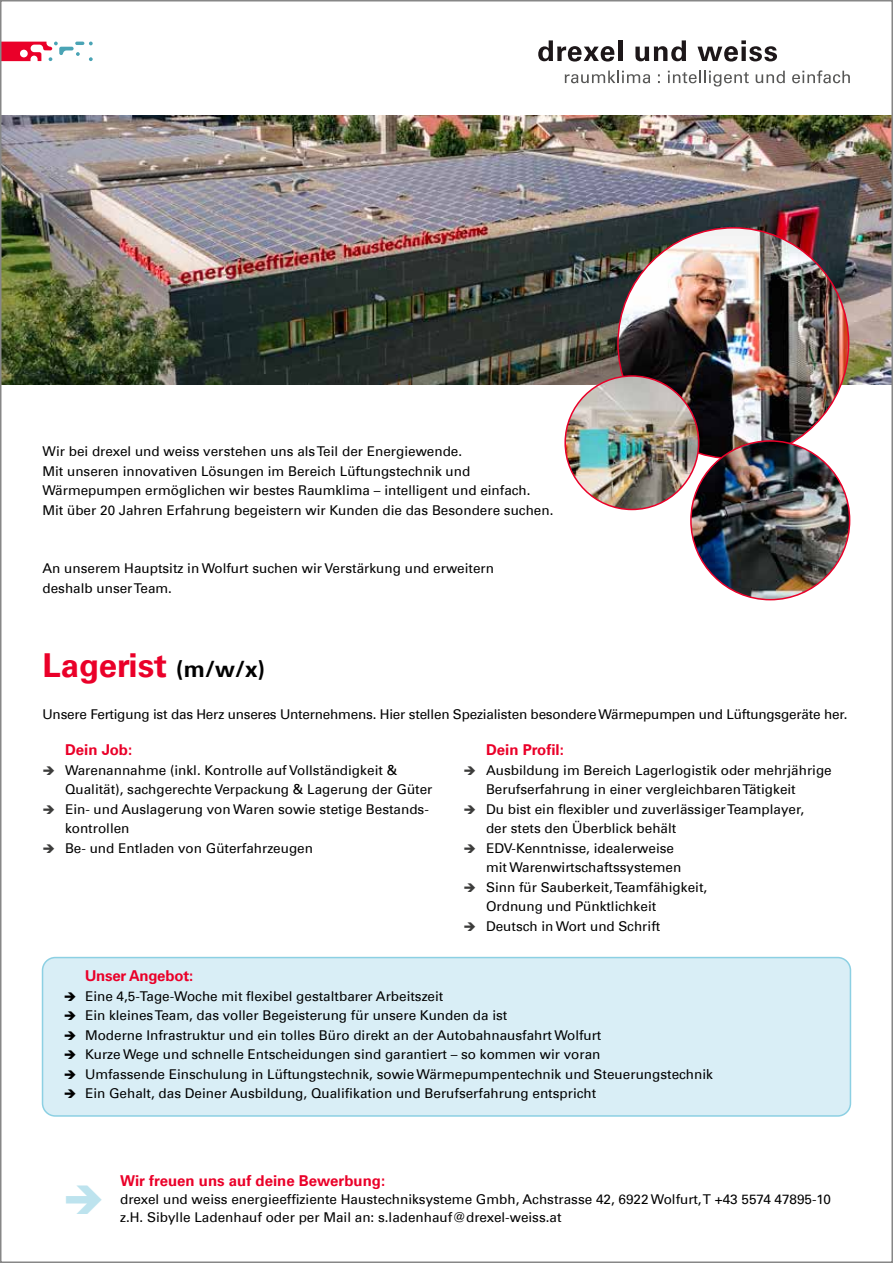
<style>
.page{position:relative;width:893px;height:1263px;background:#fff}
.page>*{position:absolute;margin:0;border:0;box-sizing:border-box;transform-origin:0 0}
.t1{font:700 33px "Univers Com 65";color:#ea0029}
.t2{font:700 15px "Univers Com 65";color:#ea0029}
.t3{font:13.5px/19.5px "Univers Com 55 Roman";color:#000}
.s1{font-size:22.5px;color:#000}
.s2{color:#3c3c3b}
</style>
<div class="page">
<svg style="left:538px;top:40px;width:76px;height:22px"></svg>
<hr style="left:618px;top:40px;width:4px;height:21px;background:#1d1719">
<svg style="left:635px;top:40px;width:51px;height:21px"></svg>
<svg style="left:697px;top:40px;width:80px;height:22px"></svg>
<svg style="left:565px;top:71px;width:85px;height:12px"></svg>
<svg style="left:668px;top:71px;width:81px;height:15px"></svg>
<svg style="left:756px;top:71px;width:29px;height:12px"></svg>
<svg style="left:792px;top:70px;width:58px;height:13px"></svg>
<svg style="left:3px;top:42px;width:90px;height:19px"></svg>
<img style="left:3px;top:116px;width:887px;height:269px">
<img style="left:618px;top:228px;width:231px;height:230px;border-radius:115px">
<img style="left:691px;top:441px;width:159px;height:159px;border-radius:79px">
<img style="left:565px;top:376px;width:134px;height:133px;border-radius:67px">
<div style="left:43px;top:957px;width:807px;height:159px;background:#d9eef6;border-radius:13px"></div>
<div style="left:42px;top:957px;width:809px;height:160px;border:2px solid #8cd0e3;border-radius:13px"></div>
<p class="t3" style="left:43px;top:442px;width:512px">Wir bei drexel und weiss verstehen uns als Teil der Energiewende.<br>Mit unseren innovativen Lösungen im Bereich Lüftungstechnik und Wärmepumpen ermöglichen wir bestes Raumklima – intelligent und einfach.<br>Mit über 20 Jahren Erfahrung begeistern wir Kunden die das Besondere suchen.</p>
<p class="t3" style="left:43px;top:559px;width:453px">An unserem Hauptsitz in Wolfurt suchen wir Verstärkung und erweitern deshalb unser Team.</p>
<h1 class="t1" style="left:43px;top:646px;width:224px">Lagerist <span class="s1">(m/w/x)</span></h1>
<p class="t3" style="left:43px;top:705px;width:806px">Unsere Fertigung ist das Herz unseres Unternehmens. Hier stellen Spezialisten besondere Wärmepumpen und Lüftungsgeräte her.</p>
<p class="t2" style="left:65px;top:741px;width:69px">Dein Job:</p>
<p class="t3" style="left:65px;top:760px;width:369px;text-indent:-23px"><span class="s2">➔</span> Warenannahme (inkl. Kontrolle auf Vollständigkeit &amp;<br>Qualität), sachgerechte Verpackung &amp; Lagerung der Güter</p>
<p class="t3" style="left:65px;top:799px;width:365px;text-indent:-23px"><span class="s2">➔</span> Ein- und Auslagerung von Waren sowie stetige Bestands&shy;kontrollen</p>
<p class="t3" style="left:43px;top:838px;width:272px"><span class="s2">➔</span> Be- und Entladen von Güterfahrzeugen</p>
<p class="t2" style="left:486px;top:741px;width:79px">Dein Profil:</p>
<p class="t3" style="left:486px;top:760px;width:347px;text-indent:-23px"><span class="s2">➔</span> Ausbildung im Bereich Lagerlogistik oder mehrjährige<br>Berufserfahrung in einer vergleichbaren Tätigkeit</p>
<p class="t3" style="left:486px;top:799px;width:320px;text-indent:-23px"><span class="s2">➔</span> Du bist ein flexibler und zuverlässigerTeamplayer, der stets den Überblick behält</p>
<p class="t3" style="left:486px;top:838px;width:197px;text-indent:-23px"><span class="s2">➔</span> EDV-Kenntnisse, idealerweise mit Warenwirtschaftssystemen</p>
<p class="t3" style="left:486px;top:877px;width:223px;text-indent:-23px"><span class="s2">➔</span> Sinn für Sauberkeit, Teamfähigkeit,<br>Ordnung und Pünktlichkeit</p>
<p class="t3" style="left:463px;top:916px;width:198px"><span class="s2">➔</span> Deutsch in Wort und Schrift</p>
<p class="t2" style="left:85px;top:967px;width:110px">Unser Angebot:</p>
<p class="t3" style="left:64px;top:986px;width:381px">➔ Eine 4,5-Tage-Woche mit flexibel gestaltbarer Arbeitszeit</p>
<p class="t3" style="left:64px;top:1006px;width:445px">➔ Ein kleines Team, das voller Begeisterung für unsere Kunden da ist</p>
<p class="t3" style="left:64px;top:1025px;width:539px">➔ Moderne Infrastruktur und ein tolles Büro direkt an der Autobahnausfahrt Wolfurt</p>
<p class="t3" style="left:64px;top:1045px;width:538px">➔ Kurze Wege und schnelle Entscheidungen sind garantiert – so kommen wir voran</p>
<p class="t3" style="left:64px;top:1064px;width:651px">➔ Umfassende Einschulung in Lüftungstechnik, sowie Wärmepumpentechnik und Steuerungstechnik</p>
<p class="t3" style="left:64px;top:1084px;width:534px">➔ Ein Gehalt, das Deiner Ausbildung, Qualifikation und Berufserfahrung entspricht</p>
<p class="t2" style="left:120px;top:1171px;width:267px">Wir freuen uns auf deine Bewerbung:</p>
<p class="t3" style="left:120px;top:1189px;width:712px">drexel und weiss energieeffiziente Haustechniksysteme Gmbh, Achstrasse 42, 6922 Wolfurt,T +43 5574 47895-10</p>
<p class="t3" style="left:63px;top:1207px;width:500px"><sup>➔</sup> z.H. Sibylle Ladenhauf oder per Mail an: s.ladenhauf@drexel-weiss.at</p>
</div>
